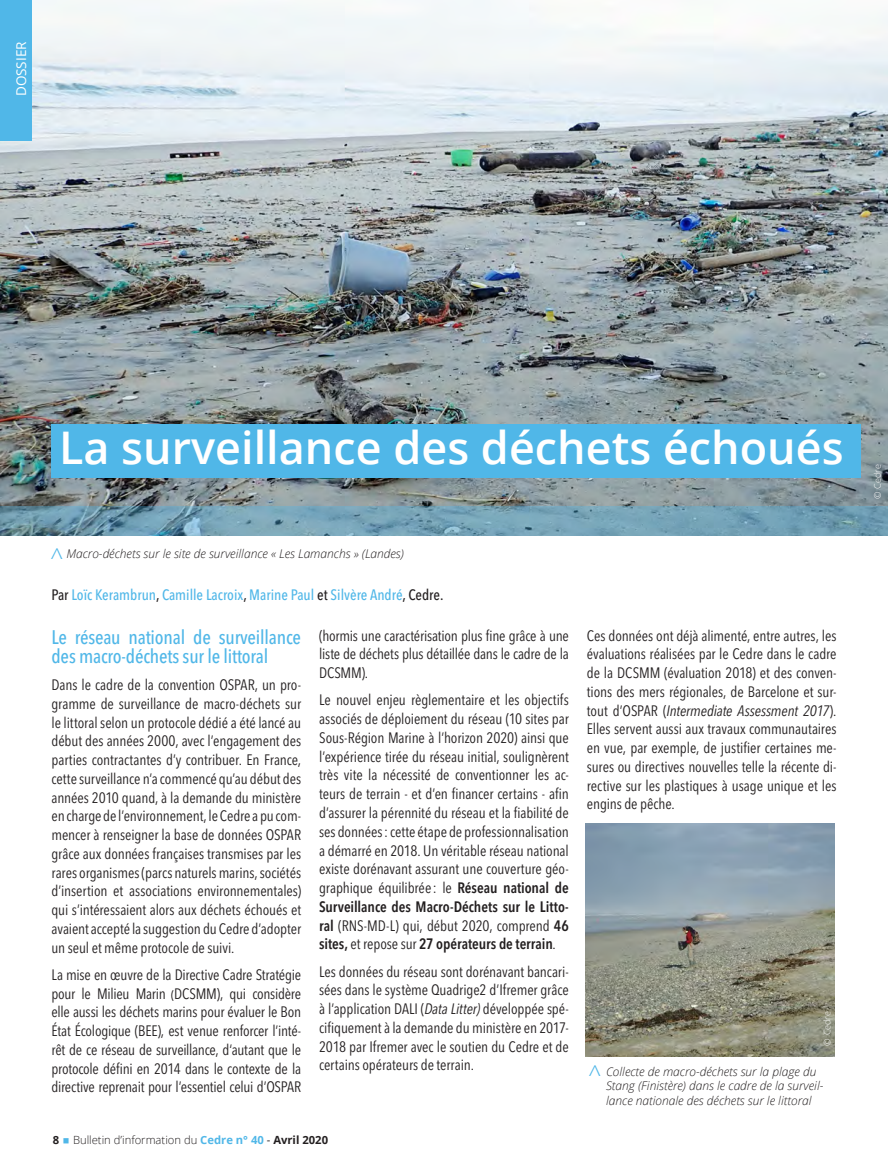
<style>
.page{position:relative;width:888px;height:1156px;background:#fff}
.page>*{position:absolute;margin:0;border:0;box-sizing:border-box;transform-origin:0 0}
.TITRE{font:600 45px "Open Sans";color:#fff}
.t1{font:italic 300 24px "Open Sans";color:#50b7e8}
.t2{font:500 condensed 19.5px/18.8px "Avenir Next LT Pro";letter-spacing:-.01em;color:#50b7e8}
.t3{font:condensed 15px/18.8px "Avenir Next LT Pro";letter-spacing:-.01em;color:#231f20;text-align:justify}
.t4{font:500 condensed 15px "Avenir Next LT Pro";color:#50b7e8}
.t5{font:13.5px "Open Sans";color:#fff}
.t6{font:italic 300 12px/14.4px "Open Sans";color:#231f20}
.t7{font:300 11.25px "Open Sans";color:#231f20}
.t8{font:300 9px "Open Sans";color:#fff}
.s1{color:#231f20}
.s2{font-weight:500;font-size:12px}
.s3{font-weight:600}
.s4{font-style:italic}
.s5{font-weight:700}
.s6{font-family:"Calibri";font-weight:400;font-size:22.5px;color:#50b7e8}
.s7{font-weight:700;color:#50b7e8}
.s8{font-weight:400}
</style>
<div class="page">
<img style="left:0;top:0;width:888px;height:506px">
<div style="left:0;top:0;width:31px;height:140px;background:#50b7e8"></div>
<div style="left:51px;top:424px;width:810px;height:53px;background:#50b7e8"></div>
<svg style="left:0;top:506px;width:888px;height:29px;background:#729fb2"></svg>
<img style="left:585px;top:823px;width:250px;height:233px">
<p class="t5" style="left:12px;top:96px;width:56px;rotate:-90deg">DOSSIER</p>
<p class="TITRE" style="left:59px;top:417px;width:786px">La surveillance des déchets échoués</p>
<p class="t1" style="left:40px;top:560px;width:15px;rotate:-90deg">&gt;</p>
<p class="t6" style="left:66px;top:546px;width:339px">Macro-déchets sur le site de surveillance « Les Lamanchs » (Landes)</p>
<p class="t4" style="left:51px;top:586px;width:393px"><span class="s1">Par</span> Loïc Kerambrun<span class="s1">,</span> Camille Lacroix<span class="s1">,</span> Marine Paul <span class="s1">et</span> Silvère André<span class="s1">, Cedre.</span></p>
<p class="t2" style="left:51px;top:628px;width:251px">Le réseau national de surveillance des macro-déchets sur le littoral</p>
<p class="t3" style="left:51px;top:675px;width:251px">Dans le cadre de la convention OSPAR, un pro&shy;gramme de surveillance de macro-déchets sur le littoral selon un protocole dédié a été lancé au début des années 2000, avec l’engagement des parties contractantes d’y contribuer. En France, cette surveillance n’a commencé qu’au début des années 2010 quand, à la demande du ministère en charge de l’environnement, le Cedre a pu com&shy;mencer à renseigner la base de données OSPAR grâce aux données françaises transmises par les rares organismes (parcs naturels marins, sociétés d’insertion et associations environnementales) qui s’intéressaient alors aux déchets échoués et avaient accepté la suggestion du Cedre d’adopter un seul et même protocole de suivi.</p>
<p class="t3" style="left:51px;top:965px;width:251px">La mise en œuvre de la Directive Cadre Stratégie pour le Milieu Marin <span class="s2">(</span>DCSMM), qui considère elle aussi les déchets marins pour évaluer le Bon État Écologique (BEE), est venue renforcer l’inté&shy;rêt de ce réseau de surveillance, d‘autant que le protocole défini en 2014 dans le contexte de la directive reprenait pour l’essentiel celui d’OSPAR</p>
<p class="t3" style="left:319px;top:626px;width:251px">(hormis une caractérisation plus fine grâce à une liste de déchets plus détaillée dans le cadre de la DCSMM).</p>
<p class="t3" style="left:319px;top:691px;width:251px">Le nouvel enjeu règlementaire et les objectifs associés de déploiement du réseau (10 sites par Sous-Région Marine à l’horizon 2020) ainsi que l’expérience tirée du réseau initial, soulignèrent très vite la nécessité de conventionner les ac&shy;teurs de terrain - et d’en financer certains - afin d’assurer la pérennité du réseau et la fiabilité de ses données: cette étape de professionnalisation a démarré en 2018. Un véritable réseau national existe dorénavant assurant une couverture géo&shy;graphique équilibrée : le <span class="s3">Réseau national de Surveillance des Macro-Déchets sur le Litto&shy;ral</span> (RNS-MD-L) qui, début 2020, comprend <span class="s3">46 sites,</span> et repose sur <span class="s3">27 opérateurs de terrain</span>.</p>
<p class="t3" style="left:319px;top:962px;width:251px">Les données du réseau sont dorénavant bancari&shy;sées dans le système Quadrige2 d’Ifremer grâce à l’application DALI (<span class="s4">Data Litter)</span> développée spé&shy;cifiquement à la demande du ministère en 2017- 2018 par Ifremer avec le soutien du Cedre et de certains opérateurs de terrain.</p>
<p class="t7" style="left:53px;top:1132px;width:277px"><span class="s5">8</span> <span class="s6">▪</span> Bulletin d’information du <span class="s7">Cedre n° 40</span> <span class="s8">-</span> <span class="s5">Avril 2020</span></p>
<p class="t3" style="left:587px;top:626px;width:251px">Ces données ont déjà alimenté, entre autres, les évaluations réalisées par le Cedre dans le cadre de la DCSMM (évaluation 2018) et des conven&shy;tions des mers régionales, de Barcelone et sur&shy;tout d’OSPAR (<span class="s4">Intermediate Assessment 2017</span>).<br>Elles servent aussi aux travaux communautaires en vue, par exemple, de justifier certaines me&shy;sures ou directives nouvelles telle la récente di&shy;rective sur les plastiques à usage unique et les engins de pêche.</p>
<p class="t8" style="left:821px;top:1046px;width:37px;rotate:-90deg">© Cedre</p>
<p class="t1" style="left:578px;top:1078px;width:15px;rotate:-90deg">&gt;</p>
<p class="t6" style="left:606px;top:1063px;width:219px">Collecte de macro-déchets sur la plage du<br>Stang (Finistère) dans le cadre de la surveil&shy;lance nationale des déchets sur le littoral</p>
<p class="t8" style="left:871px;top:499px;width:37px;rotate:-90deg">© Cedre</p>
</div>
